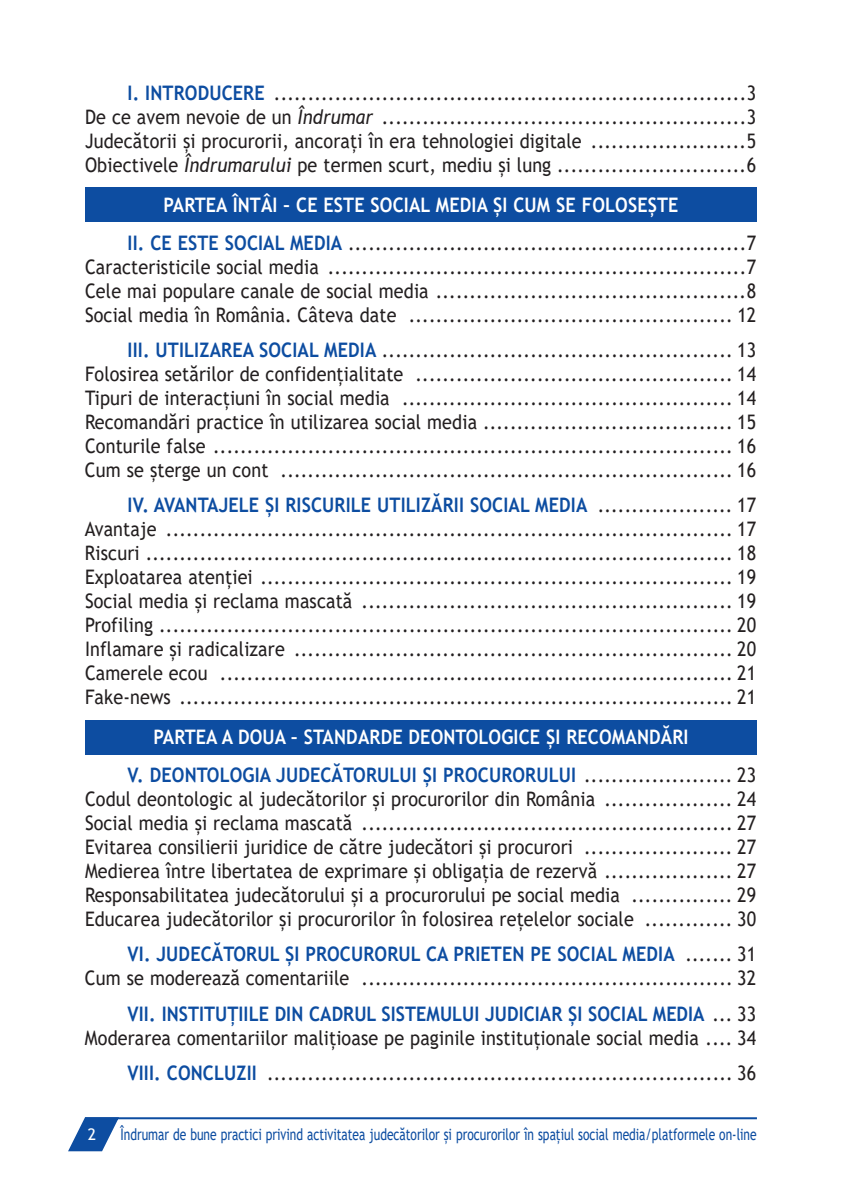
<style>
.page{position:relative;width:842px;height:1191px;background:#fff}
.page>*{position:absolute;margin:0;border:0;box-sizing:border-box;transform-origin:0 0}
.t1{font:20px/24px "Trebuchet MS";letter-spacing:.01em;color:#231f20;text-align:justify;scale:.9 1}
.t2{font:700 20px/38px "Trebuchet MS";letter-spacing:.005em;color:#fff;scale:.9 1}
.t3{font:16px "Trebuchet MS";color:#0d4da1;scale:.75 1}
.t4{font:16px "Trebuchet MS";color:#fff}
.s1{font-weight:700;color:#0d4da1}
.s2{font-style:italic}
.s3{font-weight:700;color:#fff}
.s4{color:#0d4da1}
.s5{font-weight:400;color:#231f20}
</style>
<div class="page">
<div style="left:85px;top:187px;width:672px;height:34px;background:#0d4da1"></div>
<div style="left:85px;top:720px;width:672px;height:34px;background:#0d4da1"></div>
<svg style="left:68px;top:1117px;width:53px;height:35px"></svg>
<hr style="left:85px;top:1117px;width:672px;height:2px;background:#0d4da1">
<p class="t1" style="left:85px;top:81px;width:747px;text-indent:43px"><span class="s1">I. INTRODUCERE</span> ......................................................................3<br>De ce avem nevoie de un <span class="s2">Îndrumar</span> ......................................................3<br>Judecătorii și procurorii, ancorați în era tehnologiei digitale .......................5<br>Obiectivele <span class="s2">Îndrumarului</span> pe termen scurt, mediu și lung ............................6</p>
<p class="t1" style="left:128px;top:185px;width:700px;line-height:38px;text-indent:36px"><span class="s3">PARTEA ÎNTÂI – CE ESTE SOCIAL MEDIA ȘI CUM SE FOLOSEȘTE<br></span><span class="s1">II. CE ESTE SOCIAL MEDIA</span> ...........................................................7</p>
<p class="t1" style="left:85px;top:254px;width:747px">Caracteristicile social media ..............................................................7<br>Cele mai populare canale de social media ..............................................8<br>Social media în România. Câteva date ................................................ 12</p>
<p class="t1" style="left:85px;top:338px;width:747px;text-indent:43px"><span class="s1">III. UTILIZAREA SOCIAL MEDIA</span> .................................................... 13<br>Folosirea setărilor de confidențialitate ............................................... 14<br>Tipuri de interacțiuni în social media ................................................. 14<br>Recomandări practice în utilizarea social media ..................................... 15<br>Conturile false ............................................................................. 16<br>Cum se șterge un cont ................................................................... 16</p>
<p class="t1" style="left:85px;top:493px;width:747px;text-indent:43px"><span class="s1">IV. AVANTAJELE ȘI RISCURILE UTILIZĂRII SOCIAL MEDIA</span> .................... 17<br>Avantaje .................................................................................... 17<br>Riscuri ....................................................................................... 18<br>Exploatarea atenției ...................................................................... 19<br>Social media și reclama mascată ....................................................... 19<br>Profiling ..................................................................................... 20<br>Inflamare și radicalizare ................................................................. 20<br>Camerele ecou ............................................................................ 21<br>Fake-news .................................................................................. 21</p>
<p class="t2" style="left:128px;top:718px;width:700px;text-indent:26px">PARTEA A DOUA – STANDARDE DEONTOLOGICE ȘI RECOMANDĂRI<br><span class="s4">V. DEONTOLOGIA JUDECĂTORULUI ȘI PROCURORULUI</span> <span class="s5">...................... 23</span></p>
<p class="t1" style="left:85px;top:787px;width:747px">Codul deontologic al judecătorilor şi procurorilor din România ................... 24<br>Social media și reclama mascată ....................................................... 27<br>Evitarea consilierii juridice de către judecători și procurori ...................... 27<br>Medierea între libertatea de exprimare și obligația de rezervă ................... 27<br>Responsabilitatea judecătorului şi a procurorului pe social media ............... 29<br>Educarea judecătorilor și procurorilor în folosirea rețelelor sociale ............. 30</p>
<p class="t1" style="left:85px;top:942px;width:747px;text-align:right"><span class="s1">VI. JUDECĂTORUL ȘI PROCURORUL CA PRIETEN PE SOCIAL MEDIA</span> ....... 31<br>Cum se moderează comentariile ....................................................... 32</p>
<p class="t1" style="left:85px;top:1001px;width:747px;text-align:right"><span class="s1">VII. INSTITUȚIILE DIN CADRUL SISTEMULUI JUDICIAR ȘI SOCIAL MEDIA</span> ... 33<br>Moderarea comentariilor malițioase pe paginile instituţionale social media .... 34</p>
<p class="t1" style="left:128px;top:1061px;width:700px"><span class="s1">VIII. CONCLUZII</span> ..................................................................... 36</p>
<p class="t4" style="left:88px;top:1124px;width:10px">2</p>
<p class="t3" style="left:120px;top:1124px;width:850px">Îndrumar de bune practici privind activitatea judecătorilor și procurorilor în spațiul social media/platformele on-line</p>
</div>
